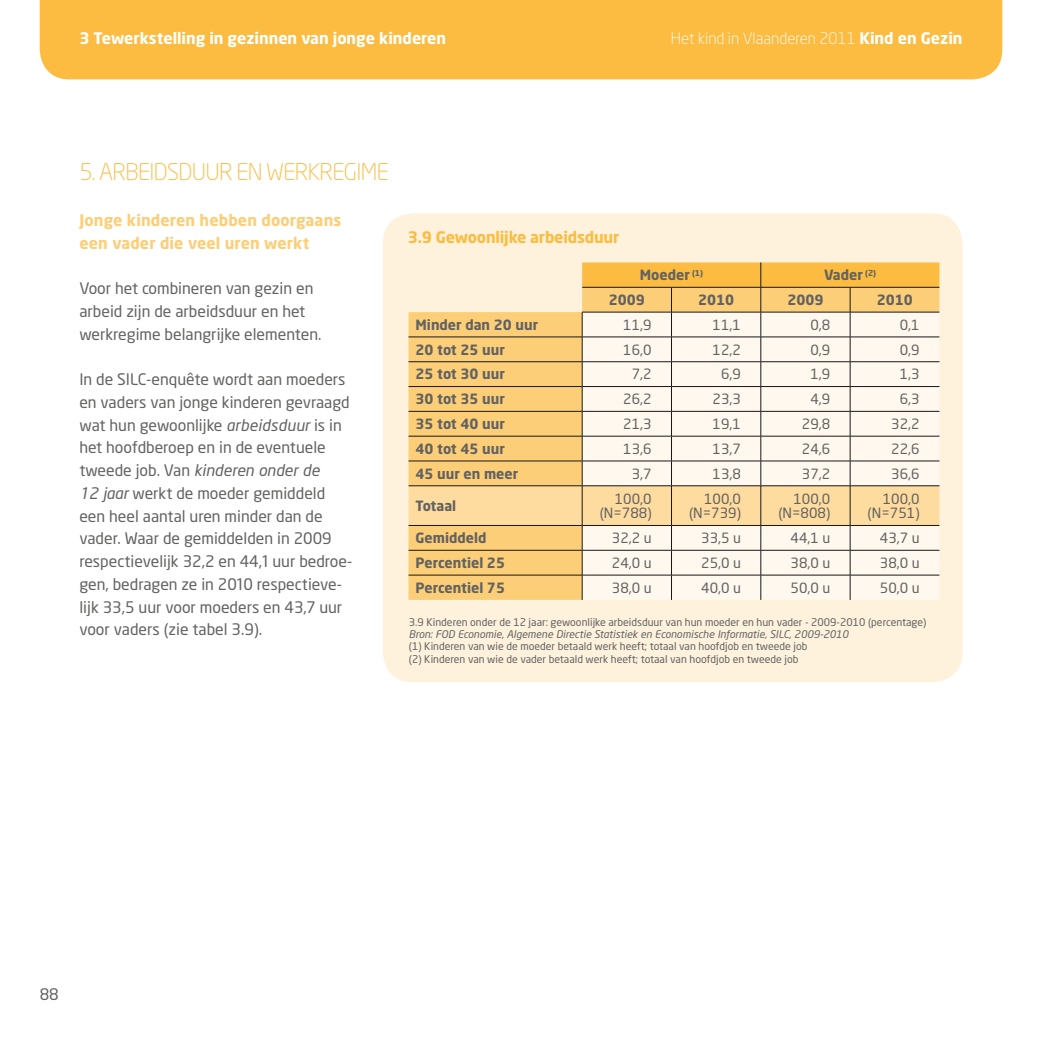
<style>
.page{position:relative;width:1042px;height:1042px;background:#fff}
.page>*{position:absolute;margin:0;border:0;box-sizing:border-box;transform-origin:0 0}
.t1{font:300 22.75px "Neo Sans Pro";letter-spacing:-.03em;color:#fbbc41}
.t2{font:15.75px/22.8px "Neo Sans Pro";color:#626261}
.t3{font:700 15.75px/22.8px "Neo Sans Pro";letter-spacing:.01em;color:#fdce78}
.t4{font:700 15.75px "Neo Sans Pro";color:#fff}
.t5{font:300 15.75px "Neo Sans Pro";color:#fff}
.t6{font:700 15.75px "Neo Sans Pro";letter-spacing:-.01em;color:#fbbc41}
.t7{font:14px/14.3px "Neo Sans Pro";color:#626261;text-align:right}
.t8{font:700 14px "Neo Sans Pro";color:#626261}
.t9{font:10.5px/12.2px "Neo Sans Pro";color:#626261}
.t10{font:italic 10.5px "Neo Sans Pro";color:#626261}
.s1{font-weight:700}
.s2{font-style:italic}
</style>
<div class="page">
<div style="left:40px;top:0;width:962px;height:79px;background:#fbbc41"></div>
<div style="left:383px;top:213px;width:579px;height:469px;background:#fff2dd;border-radius:30px"></div>
<svg style="left:408px;top:262px;width:531px;height:338px;background:#f4dcb2"></svg>
<p class="t4" style="left:79px;top:28px;width:368px">3 Tewerkstelling in gezinnen van jonge kinderen</p>
<p class="t5" style="left:671px;top:29px;width:293px">Het kind in Vlaanderen 2011 <span class="s1">Kind en Gezin</span></p>
<h1 class="t1" style="left:79px;top:158px;width:311px">5. ARBEIDSDUUR EN WERKREGIME</h1>
<p class="t3" style="left:79px;top:208px;width:263px">Jonge kinderen hebben doorgaans een vader die veel uren werkt</p>
<p class="t2" style="left:79px;top:277px;width:244px">Voor het combineren van gezin en arbeid zijn de arbeidsduur en het werkregime belangrijke elementen.</p>
<p class="t2" style="left:79px;top:368px;width:274px">In de SILC-enquête wordt aan moeders en vaders van jonge kinderen gevraagd wat hun gewoonlijke <span class="s2">arbeidsduur</span> is in het hoofdberoep en in de eventuele tweede job. Van <span class="s2">kinderen onder de<br>12 jaar</span> werkt de moeder gemiddeld een heel aantal uren minder dan de vader. Waar de gemiddelden in 2009 respectievelijk 32,2 en 44,1 uur bedroe&shy;gen, bedragen ze in 2010 respectieve&shy;lijk 33,5 uur voor moeders en 43,7 uur voor vaders (zie tabel 3.9).</p>
<p class="t6" style="left:408px;top:227px;width:213px">3.9 Gewoonlijke arbeidsduur</p>
<p class="t8" style="left:640px;top:266px;width:65px">Moeder <sup>(1)</sup></p>
<p class="t8" style="left:824px;top:266px;width:54px">Vader <sup>(2)</sup></p>
<p class="t8" style="left:609px;top:291px;width:38px">2009</p>
<p class="t8" style="left:698px;top:291px;width:38px">2010</p>
<p class="t8" style="left:787px;top:291px;width:38px">2009</p>
<p class="t8" style="left:877px;top:291px;width:38px">2010</p>
<p class="t8" style="left:415px;top:316px;width:124px">Minder dan 20 uur</p>
<p class="t7" style="left:623px;top:317px;width:30px">11,9</p>
<p class="t7" style="left:712px;top:317px;width:30px">11,1</p>
<p class="t7" style="left:810px;top:317px;width:21px">0,8</p>
<p class="t7" style="left:899px;top:317px;width:21px">0,1</p>
<p class="t8" style="left:415px;top:340px;width:91px">20 tot 25 uur</p>
<p class="t7" style="left:623px;top:342px;width:30px">16,0</p>
<p class="t7" style="left:712px;top:342px;width:30px">12,2</p>
<p class="t7" style="left:810px;top:342px;width:21px">0,9</p>
<p class="t7" style="left:899px;top:342px;width:21px">0,9</p>
<p class="t8" style="left:415px;top:365px;width:91px">25 tot 30 uur</p>
<p class="t7" style="left:632px;top:367px;width:21px">7,2</p>
<p class="t7" style="left:721px;top:367px;width:21px">6,9</p>
<p class="t7" style="left:810px;top:367px;width:21px">1,9</p>
<p class="t7" style="left:899px;top:367px;width:21px">1,3</p>
<p class="t8" style="left:415px;top:390px;width:91px">30 tot 35 uur</p>
<p class="t7" style="left:623px;top:392px;width:30px">26,2</p>
<p class="t7" style="left:712px;top:392px;width:30px">23,3</p>
<p class="t7" style="left:810px;top:392px;width:21px">4,9</p>
<p class="t7" style="left:899px;top:392px;width:21px">6,3</p>
<p class="t8" style="left:415px;top:415px;width:91px">35 tot 40 uur</p>
<p class="t7" style="left:623px;top:416px;width:30px">21,3</p>
<p class="t7" style="left:712px;top:416px;width:30px">19,1</p>
<p class="t7" style="left:802px;top:416px;width:30px">29,8</p>
<p class="t7" style="left:891px;top:416px;width:30px">32,2</p>
<p class="t8" style="left:415px;top:440px;width:91px">40 tot 45 uur</p>
<p class="t7" style="left:623px;top:441px;width:30px">13,6</p>
<p class="t7" style="left:712px;top:441px;width:30px">13,7</p>
<p class="t7" style="left:802px;top:441px;width:30px">24,6</p>
<p class="t7" style="left:891px;top:441px;width:30px">22,6</p>
<p class="t8" style="left:415px;top:464px;width:104px">45 uur en meer</p>
<p class="t7" style="left:632px;top:466px;width:21px">3,7</p>
<p class="t7" style="left:712px;top:466px;width:30px">13,8</p>
<p class="t7" style="left:802px;top:466px;width:30px">37,2</p>
<p class="t7" style="left:891px;top:466px;width:30px">36,6</p>
<p class="t8" style="left:415px;top:497px;width:42px">Totaal</p>
<p class="t7" style="left:600px;top:491px;width:53px">100,0 (N=788)</p>
<p class="t7" style="left:689px;top:491px;width:53px">100,0 (N=739)</p>
<p class="t7" style="left:778px;top:491px;width:53px">100,0 (N=808)</p>
<p class="t7" style="left:867px;top:491px;width:53px">100,0 (N=751)</p>
<p class="t8" style="left:415px;top:529px;width:72px">Gemiddeld</p>
<p class="t7" style="left:612px;top:531px;width:41px">32,2 u</p>
<p class="t7" style="left:701px;top:531px;width:41px">33,5 u</p>
<p class="t7" style="left:790px;top:531px;width:41px">44,1 u</p>
<p class="t7" style="left:880px;top:531px;width:41px">43,7 u</p>
<p class="t8" style="left:415px;top:554px;width:91px">Percentiel 25</p>
<p class="t7" style="left:612px;top:555px;width:41px">24,0 u</p>
<p class="t7" style="left:701px;top:555px;width:41px">25,0 u</p>
<p class="t7" style="left:790px;top:555px;width:41px">38,0 u</p>
<p class="t7" style="left:880px;top:555px;width:41px">38,0 u</p>
<p class="t8" style="left:415px;top:579px;width:91px">Percentiel 75</p>
<p class="t7" style="left:612px;top:580px;width:41px">38,0 u</p>
<p class="t7" style="left:701px;top:580px;width:41px">40,0 u</p>
<p class="t7" style="left:790px;top:580px;width:41px">50,0 u</p>
<p class="t7" style="left:880px;top:580px;width:41px">50,0 u</p>
<p class="t9" style="left:409px;top:615px;width:519px">3.9 Kinderen onder de 12 jaar: gewoonlijke arbeidsduur van hun moeder en hun vader - 2009-2010 (percentage)</p>
<p class="t10" style="left:409px;top:628px;width:441px">Bron: FOD Economie, Algemene Directie Statistiek en Economische Informatie, SILC, 2009-2010</p>
<p class="t9" style="left:409px;top:640px;width:400px">(1) Kinderen van wie de moeder betaald werk heeft; totaal van hoofdjob en tweede job (2) Kinderen van wie de vader betaald werk heeft; totaal van hoofdjob en tweede job</p>
<p class="t2" style="left:40px;top:982px;width:21px">88</p>
</div>
